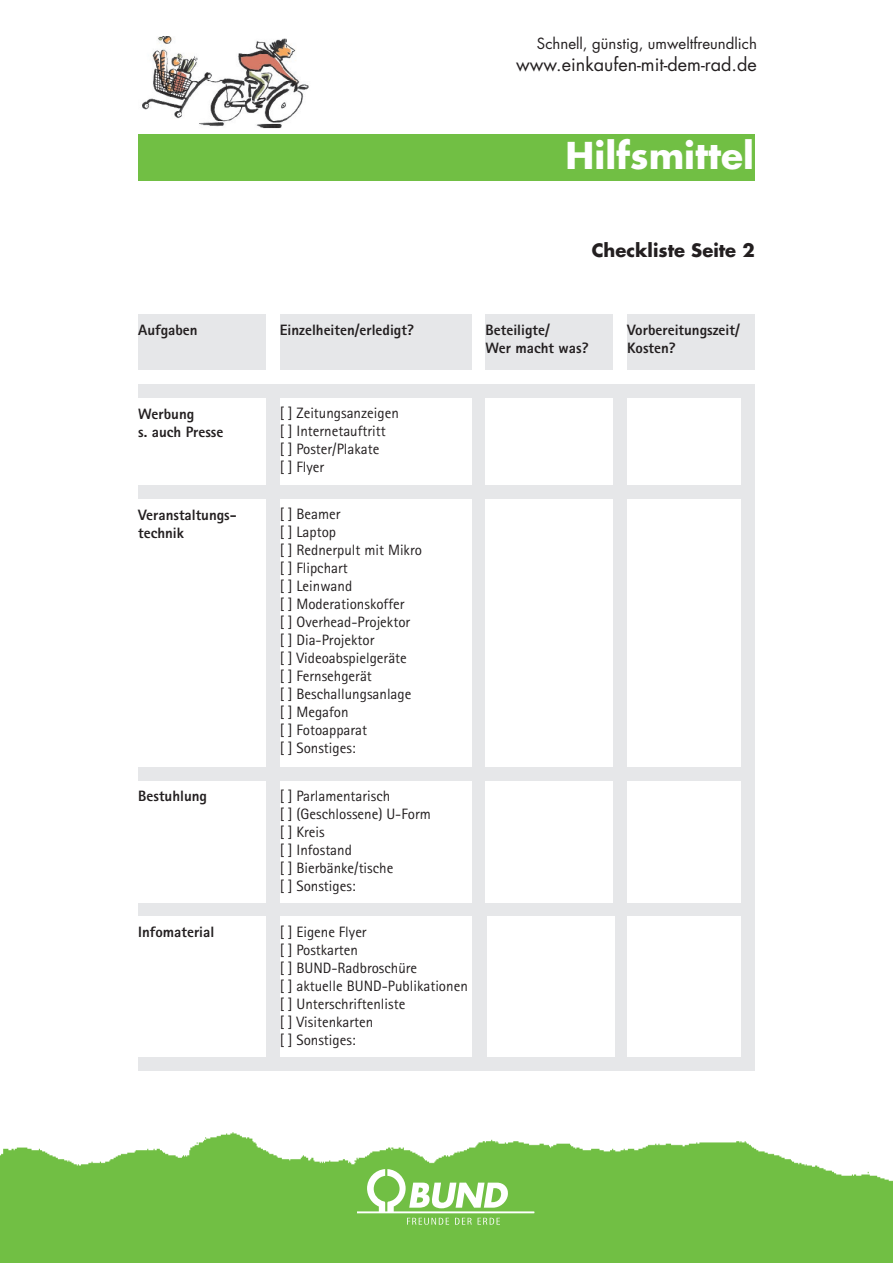
<style>
.page{position:relative;width:893px;height:1263px;background:#fff}
.page>*{position:absolute;margin:0;border:0;box-sizing:border-box;transform-origin:0 0}
.t1{font:700 36px "Futura";color:#fff}
.t2{font:18px "Futura";color:#231f20}
.t3{font:700 18px "Futura";color:#231f20}
.t4{font:15px/18px "Rotis Sans Serif";color:#231f20}
.t5{font:800 15px/18px "Rotis Sans Serif";color:#231f20}
.t6{font:15px "Futura";color:#231f20}
</style>
<div class="page">
<div style="left:138px;top:384px;width:617px;height:687px;background:#e6e7e9"></div>
<div style="left:138px;top:134px;width:617px;height:47px;background:#71bf44"></div>
<img style="left:0;top:1132px;width:893px;height:131px">
<img style="left:142px;top:37px;width:167px;height:92px">
<svg style="left:367px;top:1169px;width:142px;height:42px"></svg>
<hr style="left:357px;top:1211px;width:177px;height:2px;background:#fff">
<svg style="left:407px;top:1218px;width:42px;height:7px"></svg>
<svg style="left:455px;top:1218px;width:17px;height:7px"></svg>
<svg style="left:478px;top:1218px;width:22px;height:7px"></svg>
<div style="left:138px;top:315px;width:128px;height:55px;background:#e6e7e9"></div>
<div style="left:280px;top:315px;width:192px;height:55px;background:#e6e7e9"></div>
<div style="left:486px;top:315px;width:127px;height:55px;background:#e6e7e9"></div>
<div style="left:627px;top:315px;width:128px;height:55px;background:#e6e7e9"></div>
<div style="left:138px;top:398px;width:128px;height:87px;background:#fff"></div>
<div style="left:280px;top:398px;width:192px;height:87px;background:#fff"></div>
<div style="left:486px;top:398px;width:127px;height:87px;background:#fff"></div>
<div style="left:627px;top:398px;width:114px;height:87px;background:#fff"></div>
<div style="left:138px;top:499px;width:128px;height:268px;background:#fff"></div>
<div style="left:280px;top:499px;width:192px;height:268px;background:#fff"></div>
<div style="left:486px;top:499px;width:127px;height:268px;background:#fff"></div>
<div style="left:627px;top:499px;width:114px;height:268px;background:#fff"></div>
<div style="left:138px;top:781px;width:128px;height:121px;background:#fff"></div>
<div style="left:280px;top:781px;width:192px;height:121px;background:#fff"></div>
<div style="left:486px;top:781px;width:127px;height:121px;background:#fff"></div>
<div style="left:627px;top:781px;width:114px;height:121px;background:#fff"></div>
<div style="left:138px;top:916px;width:128px;height:141px;background:#fff"></div>
<div style="left:280px;top:916px;width:192px;height:141px;background:#fff"></div>
<div style="left:488px;top:916px;width:127px;height:141px;background:#fff"></div>
<div style="left:627px;top:916px;width:114px;height:141px;background:#fff"></div>
<p class="t6" style="left:537px;top:35px;width:221px">Schnell, günstig, umweltfreundlich</p>
<p class="t2" style="left:516px;top:54px;width:242px">www.einkaufen-mit-dem-rad.de</p>
<p class="t1" style="left:566px;top:136px;width:190px">Hilfsmittel</p>
<p class="t3" style="left:592px;top:240px;width:165px">Checkliste Seite 2</p>
<p class="t5" style="left:138px;top:321px;width:61px">Aufgaben</p>
<p class="t5" style="left:280px;top:321px;width:136px">Einzelheiten/erledigt?</p>
<p class="t5" style="left:486px;top:321px;width:105px">Beteiligte/<br>Wer macht was?</p>
<p class="t5" style="left:627px;top:321px;width:114px">Vorbereitungszeit/<br>Kosten?</p>
<p class="t5" style="left:138px;top:405px;width:87px">Werbung<br>s. auch Presse</p>
<p class="t4" style="left:280px;top:404px;width:121px">[ ] Zeitungsanzeigen [ ] Internetauftritt<br>[ ] Poster/Plakate<br>[ ] Flyer</p>
<p class="t5" style="left:138px;top:505px;width:100px">Veranstaltungs&shy;technik</p>
<p class="t4" style="left:280px;top:505px;width:144px">[ ] Beamer<br>[ ] Laptop<br>[ ] Rednerpult mit Mikro [ ] Flipchart<br>[ ] Leinwand<br>[ ] Moderationskoffer<br>[ ] Overhead-Projektor<br>[ ] Dia-Projektor<br>[ ] Videoabspielgeräte<br>[ ] Fernsehgerät<br>[ ] Beschallungsanlage<br>[ ] Megafon<br>[ ] Fotoapparat<br>[ ] Sonstiges:</p>
<p class="t5" style="left:138px;top:787px;width:70px">Bestuhlung</p>
<p class="t4" style="left:280px;top:787px;width:153px">[ ] Parlamentarisch<br>[ ] (Geschlossene) U-Form [ ] Kreis<br>[ ] Infostand<br>[ ] Bierbänke/tische<br>[ ] Sonstiges:</p>
<p class="t5" style="left:138px;top:923px;width:78px">Infomaterial</p>
<p class="t4" style="left:280px;top:923px;width:190px">[ ] Eigene Flyer<br>[ ] Postkarten<br>[ ] BUND-Radbroschüre<br>[ ] aktuelle BUND-Publikationen [ ] Unterschriftenliste<br>[ ] Visitenkarten<br>[ ] Sonstiges:</p>
</div>
